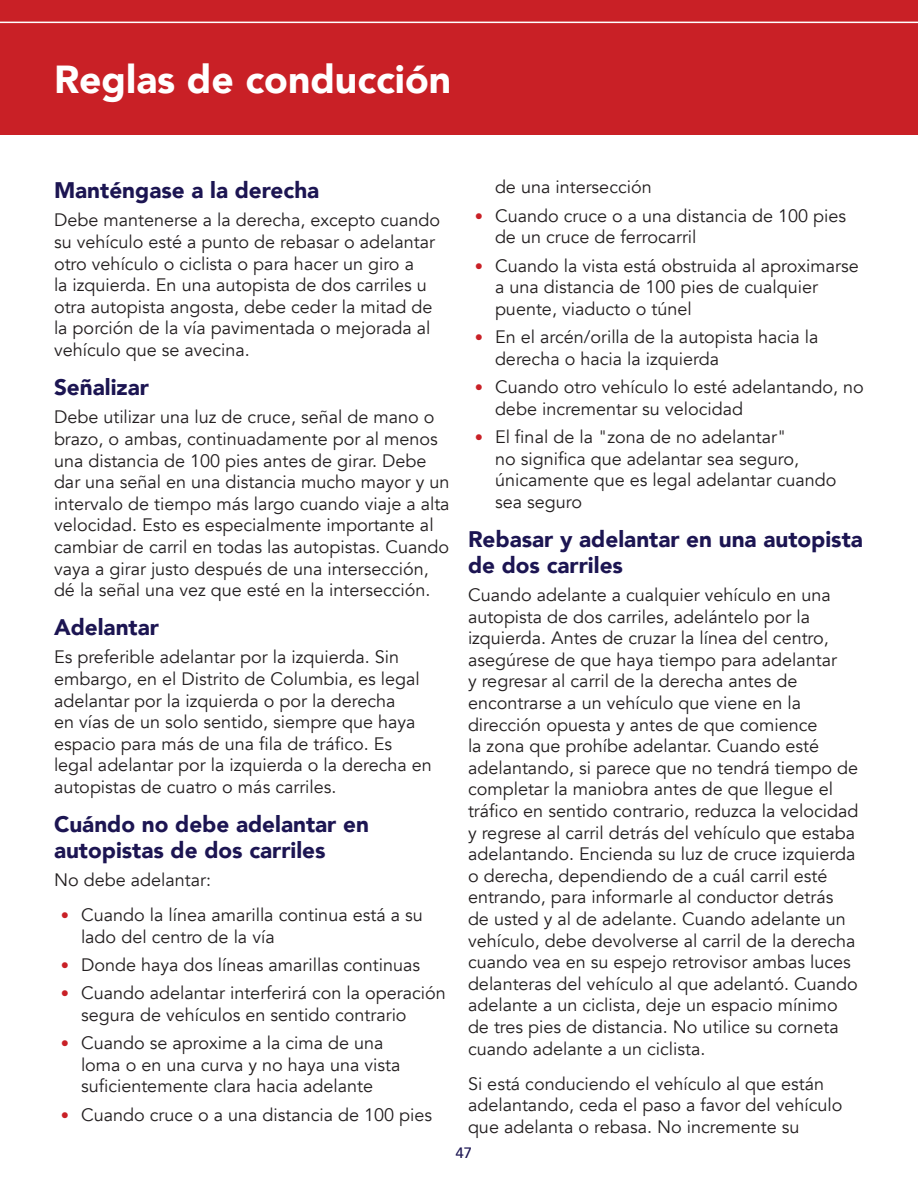
<style>
.page{position:relative;width:918px;height:1188px;background:#fff}
.page>*{position:absolute;margin:0;border:0;box-sizing:border-box;transform-origin:0 0}
.t1{font:900 39px "Avenir";color:#fff}
.t2{font:900 22.5px/25.5px "Avenir";color:#1c1552}
.t3{font:18px/21.6px "Avenir";color:#231f20}
.t4{font:500 15px "Avenir";color:#1c1552}
.s1{font-size:16.5px;color:#c92026}
</style>
<div class="page">
<div style="left:0;top:0;width:918px;height:135px;background:#c92026"></div>
<hr style="left:0;top:22px;width:918px;height:1px;background:#fff">
<h1 class="t1" style="left:54px;top:46px;width:399px">Reglas de conducción</h1>
<p class="t2" style="left:54px;top:177px;width:267px">Manténgase a la derecha</p>
<p class="t3" style="left:54px;top:210px;width:388px">Debe mantenerse a la derecha, excepto cuando su vehículo esté a punto de rebasar o adelantar otro vehículo o ciclista o para hacer un giro a<br>la izquierda. En una autopista de dos carriles u otra autopista angosta, debe ceder la mitad de la porción de la vía pavimentada o mejorada al vehículo que se avecina.</p>
<p class="t2" style="left:54px;top:374px;width:97px">Señalizar</p>
<p class="t3" style="left:54px;top:407px;width:397px">Debe utilizar una luz de cruce, señal de mano o brazo, o ambas, continuadamente por al menos una distancia de 100 pies antes de girar. Debe dar una señal en una distancia mucho mayor y un intervalo de tiempo más largo cuando viaje a alta velocidad. Esto es especialmente importante al cambiar de carril en todas las autopistas. Cuando vaya a girar justo después de una intersección, dé la señal una vez que esté en la intersección.</p>
<p class="t2" style="left:54px;top:614px;width:107px">Adelantar</p>
<p class="t3" style="left:54px;top:647px;width:379px">Es preferible adelantar por la izquierda. Sin embargo, en el Distrito de Columbia, es legal adelantar por la izquierda o por la derecha<br>en vías de un solo sentido, siempre que haya espacio para más de una fila de tráfico. Es legal adelantar por la izquierda o la derecha en autopistas de cuatro o más carriles.</p>
<p class="t2" style="left:54px;top:811px;width:316px">Cuándo no debe adelantar en autopistas de dos carriles</p>
<p class="t3" style="left:54px;top:869px;width:159px">No debe adelantar:</p>
<p class="t3" style="left:81px;top:904px;width:343px;text-indent:-20px"><span class="s1">•</span> Cuando la línea amarilla continua está a su lado del centro de la vía</p>
<p class="t3" style="left:61px;top:954px;width:361px"><span class="s1">•</span> Donde haya dos líneas amarillas continuas</p>
<p class="t3" style="left:81px;top:983px;width:366px;text-indent:-20px"><span class="s1">•</span> Cuando adelantar interferirá con la operación segura de vehículos en sentido contrario</p>
<p class="t3" style="left:81px;top:1033px;width:321px;text-indent:-20px"><span class="s1">•</span> Cuando se aproxime a la cima de una loma o en una curva y no haya una vista suficientemente clara hacia adelante</p>
<p class="t3" style="left:61px;top:1104px;width:373px"><span class="s1">•</span> Cuando cruce o a una distancia de 100 pies</p>
<p class="t3" style="left:495px;top:177px;width:158px">de una intersección</p>
<p class="t3" style="left:495px;top:205px;width:353px;text-indent:-20px"><span class="s1">•</span> Cuando cruce o a una distancia de 100 pies de un cruce de ferrocarril</p>
<p class="t3" style="left:495px;top:255px;width:365px;text-indent:-20px"><span class="s1">•</span> Cuando la vista está obstruida al aproximarse a una distancia de 100 pies de cualquier puente, viaducto o túnel</p>
<p class="t3" style="left:495px;top:327px;width:325px;text-indent:-20px"><span class="s1">•</span> En el arcén/orilla de la autopista hacia la derecha o hacia la izquierda</p>
<p class="t3" style="left:495px;top:377px;width:370px;text-indent:-20px"><span class="s1">•</span> Cuando otro vehículo lo esté adelantando, no debe incrementar su velocidad</p>
<p class="t3" style="left:495px;top:427px;width:343px;text-indent:-20px"><span class="s1">•</span> El final de la "zona de no adelantar"<br>no significa que adelantar sea seguro, únicamente que es legal adelantar cuando sea seguro</p>
<p class="t2" style="left:468px;top:526px;width:396px">Rebasar y adelantar en una autopista de dos carriles</p>
<p class="t3" style="left:468px;top:584px;width:392px">Cuando adelante a cualquier vehículo en una autopista de dos carriles, adelántelo por la izquierda. Antes de cruzar la línea del centro, asegúrese de que haya tiempo para adelantar<br>y regresar al carril de la derecha antes de encontrarse a un vehículo que viene en la dirección opuesta y antes de que comience<br>la zona que prohíbe adelantar. Cuando esté adelantando, si parece que no tendrá tiempo de completar la maniobra antes de que llegue el tráfico en sentido contrario, reduzca la velocidad y regrese al carril detrás del vehículo que estaba adelantando. Encienda su luz de cruce izquierda o derecha, dependiendo de a cuál carril esté entrando, para informarle al conductor detrás de usted y al de adelante. Cuando adelante un vehículo, debe devolverse al carril de la derecha cuando vea en su espejo retrovisor ambas luces delanteras del vehículo al que adelantó. Cuando adelante a un ciclista, deje un espacio mínimo de tres pies de distancia. No utilice su corneta cuando adelante a un ciclista.</p>
<p class="t3" style="left:468px;top:1073px;width:376px">Si está conduciendo el vehículo al que están adelantando, ceda el paso a favor del vehículo que adelanta o rebasa. No incremente su</p>
<p class="t4" style="left:455px;top:1140px;width:18px">47</p>
</div>
